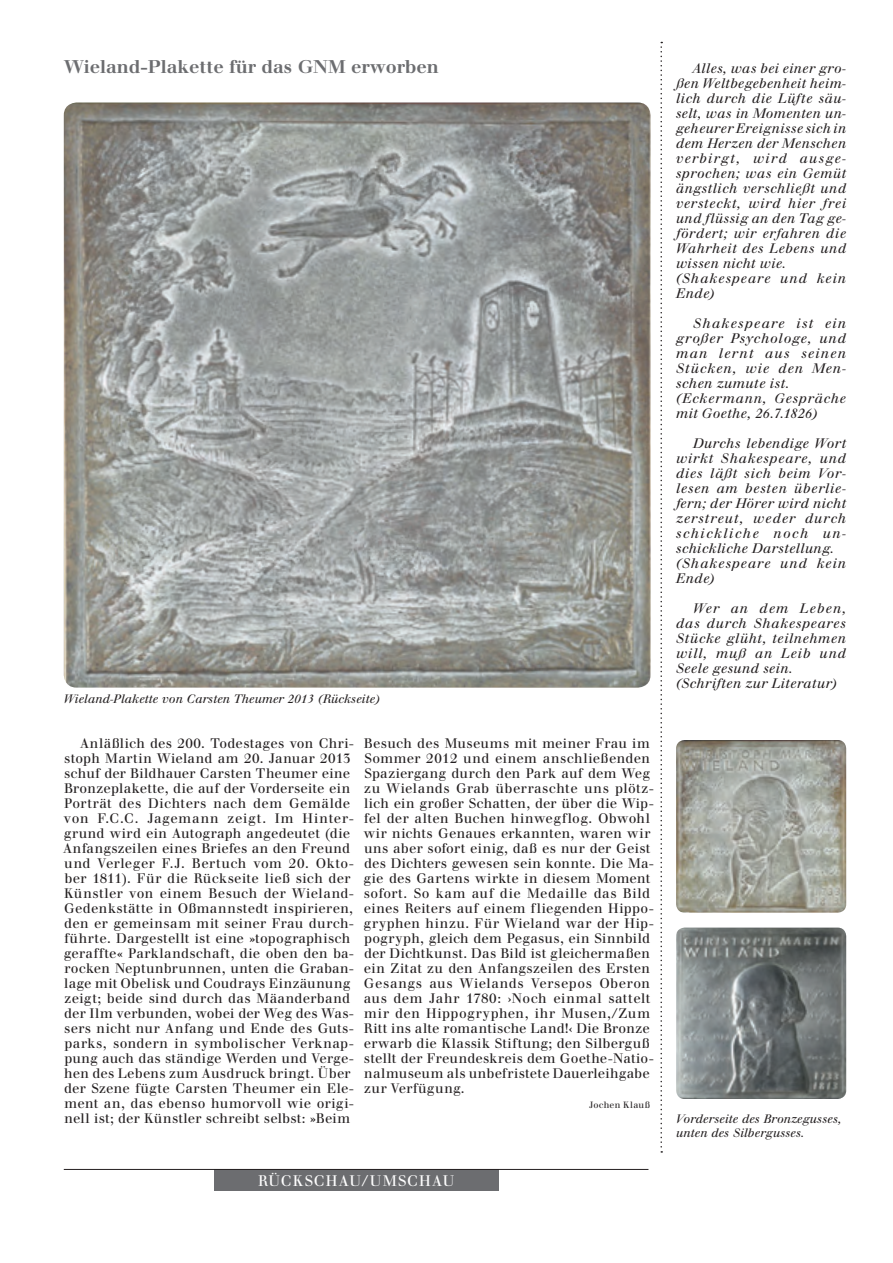
<style>
.page{position:relative;width:893px;height:1263px;background:#fff}
.page>*{position:absolute;margin:0;border:0;box-sizing:border-box;transform-origin:0 0}
.t1{font:700 18px "Walbaum";color:#6c6d70}
.t2{font:15px "Walbaum";letter-spacing:.06em;color:#fff}
.t3{font:13.5px/15px "Walbaum";letter-spacing:.02em;color:#231f20}
.t4{font:italic 13.5px/15px "Walbaum";letter-spacing:.04em;color:#231f20}
.t5{font:italic 12px/14.4px "Walbaum";color:#231f20}
.t6{font:9px "Walbaum";letter-spacing:.03em;color:#231f20}
</style>
<div class="page">
<img style="left:64px;top:103px;width:587px;height:585px;border-radius:13px">
<img style="left:676px;top:740px;width:170px;height:173px;border-radius:9px">
<img style="left:676px;top:928px;width:170px;height:171px;border-radius:9px">
<div style="left:214px;top:1169px;width:285px;height:22px;background:#6c6d70"></div>
<svg style="left:660px;top:42px;width:2px;height:1111px"></svg>
<hr style="left:64px;top:1169px;width:584px;height:1px;background:#231f20">
<h1 class="t1" style="left:64px;top:60px;width:377px">Wieland-Plakette für das GNM erworben</h1>
<p class="t5" style="left:64px;top:692px;width:318px">Wieland-Plakette von Carsten Theumer 2013 (Rückseite)</p>
<p class="t3" style="left:63px;top:737px;width:293px;text-indent:17px">Anläßlich des 200. Todestages von Chri&shy;stoph Martin Wieland am 20. Januar 2013 schuf der Bildhauer Carsten Theumer eine Bronzeplakette, die auf der Vorderseite ein Porträt des Dichters nach dem Gemälde von F.C.C. Jagemann zeigt. Im Hinter&shy;grund wird ein Autograph angedeutet (die Anfangszeilen eines Briefes an den Freund und Verleger F.J. Bertuch vom 20. Okto&shy;ber 1811). Für die Rückseite ließ sich der Künstler von einem Besuch der Wieland-Gedenkstätte in Oßmannstedt inspirieren, den er gemeinsam mit seiner Frau durch&shy;führte. Dargestellt ist eine »topographisch geraffte« Parklandschaft, die oben den ba&shy;rocken Neptunbrunnen, unten die Graban&shy;lage mit Obelisk und Coudrays Einzäunung zeigt; beide sind durch das Mäanderband der Ilm verbunden, wobei der Weg des Was&shy;sers nicht nur Anfang und Ende des Guts&shy;parks, sondern in symbolischer Verknap&shy;pung auch das ständige Werden und Verge&shy;hen des Lebens zum Ausdruck bringt. Über der Szene fügte Carsten Theumer ein Ele&shy;ment an, das ebenso humorvoll wie origi&shy;nell ist; der Künstler schreibt selbst: »Beim</p>
<p class="t3" style="left:364px;top:737px;width:292px">Besuch des Museums mit meiner Frau im Sommer 2012 und einem anschließenden Spaziergang durch den Park auf dem Weg zu Wielands Grab überraschte uns plötz&shy;lich ein großer Schatten, der über die Wip&shy;fel der alten Buchen hinwegflog. Obwohl wir nichts Genaues erkannten, waren wir uns aber sofort einig, daß es nur der Geist des Dichters gewesen sein konnte. Die Ma&shy;gie des Gartens wirkte in diesem Moment sofort. So kam auf die Medaille das Bild eines Reiters auf einem fliegenden Hippo&shy;gryphen hinzu. Für Wieland war der Hip&shy;pogryph, gleich dem Pegasus, ein Sinnbild der Dichtkunst. Das Bild ist gleichermaßen ein Zitat zu den Anfangszeilen des Ersten Gesangs aus Wielands Versepos Oberon aus dem Jahr 1780: ›Noch einmal sattelt mir den Hippogryphen, ihr Musen,/Zum Ritt ins alte romantische Land!‹ Die Bronze erwarb die Klassik Stiftung; den Silberguß stellt der Freundeskreis dem Goethe-Natio&shy;nalmuseum als unbefristete Dauerleihgabe zur Verfügung.</p>
<p class="t6" style="left:589px;top:1101px;width:62px">Jochen Klauß</p>
<p class="t2" style="left:258px;top:1175px;width:198px">RÜCKSCHAU/UMSCHAU</p>
<p class="t4" style="left:676px;top:62px;width:172px;text-indent:17px">Alles, was bei einer gro&shy;ßen Weltbegebenheit heim&shy;lich durch die Lüfte säu&shy;selt, was in Momenten un&shy;geheurer Ereignisse sich in dem Herzen der Menschen verbirgt, wird ausge&shy;sprochen; was ein Gemüt ängstlich verschließt und versteckt, wird hier frei und flüssig an den Tag ge&shy;fördert; wir erfahren die<br>Wahrheit des Lebens und wissen nicht wie. (Shakespeare und kein<br>Ende)</p>
<p class="t4" style="left:676px;top:317px;width:172px;text-indent:17px">Shakespeare ist ein großer Psychologe, und man lernt aus seinen<br>Stücken, wie den Men&shy;schen zumute ist. (Eckermann, Gespräche mit Goethe, 26.7.1826)</p>
<p class="t4" style="left:676px;top:437px;width:172px;text-indent:17px">Durchs lebendige Wort wirkt Shakespeare, und dies läßt sich beim Vor&shy;lesen am besten überlie&shy;fern; der Hörer wird nicht zerstreut, weder durch schickliche noch un&shy;schickliche Darstellung. (Shakespeare und kein<br>Ende)</p>
<p class="t4" style="left:676px;top:602px;width:172px;text-indent:17px">Wer an dem Leben, das durch Shakespeares<br>Stücke glüht, teilnehmen will, muß an Leib und<br>Seele gesund sein. (Schriften zur Literatur)</p>
<p class="t5" style="left:676px;top:1112px;width:167px">Vorderseite des Bronzegusses, unten des Silbergusses.</p>
</div>
